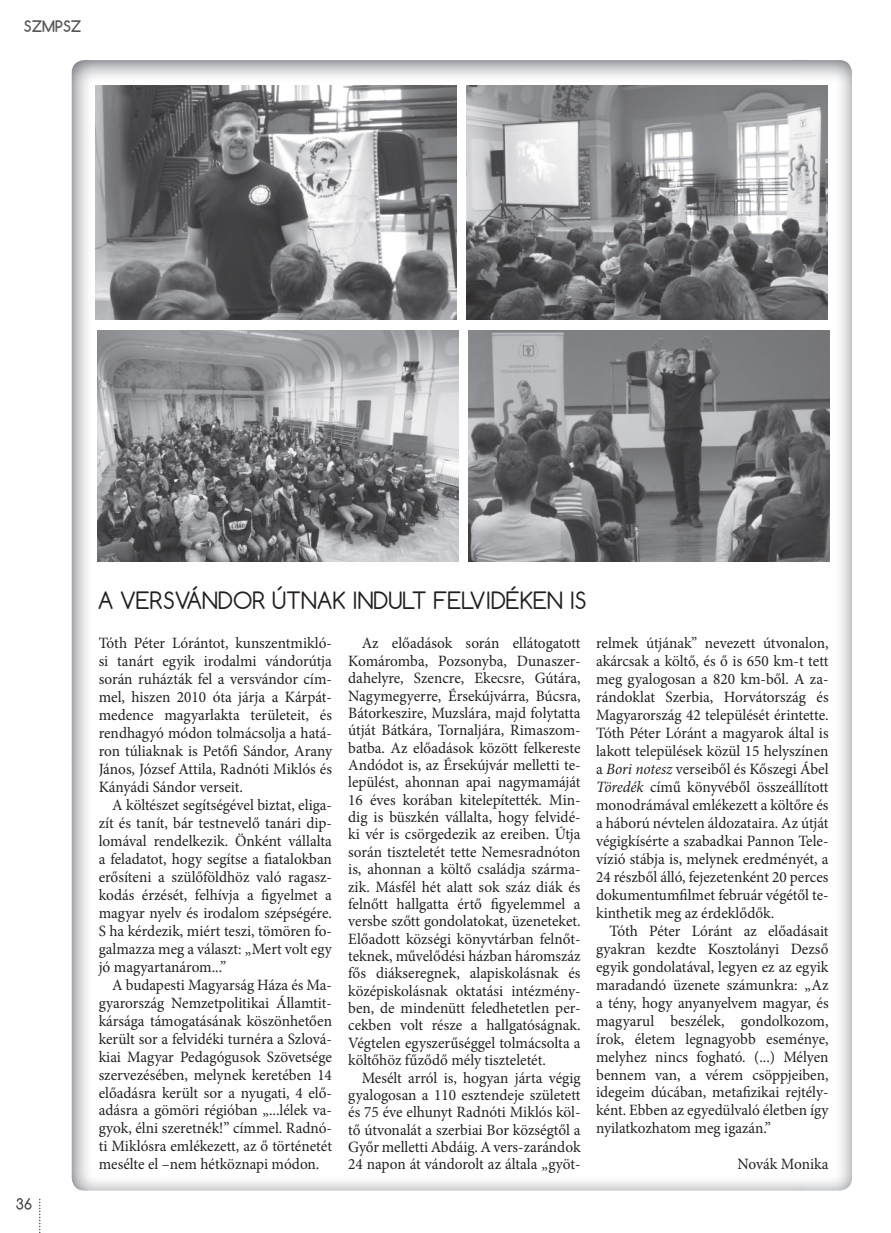
<style>
.page{position:relative;width:891px;height:1233px;background:#fff}
.page>*{position:absolute;margin:0;border:0;box-sizing:border-box;transform-origin:0 0}
.t1{font:22.5px "Comfortaa";color:#231f20}
.t2{font:15.75px/18px "Minion Pro";color:#231f20;text-align:justify}
.t3{font:700 15px "Comfortaa";color:#57585a}
.s1{font-style:italic}
</style>
<div class="page">
<svg style="left:16px;top:1198px;width:16px;height:11px"></svg>
<svg style="left:39px;top:1198px;width:1px;height:35px"></svg>
<img style="left:72px;top:60px;width:780px;height:1130px">
<img style="left:96px;top:85px;width:361px;height:234px">
<img style="left:97px;top:331px;width:361px;height:230px">
<img style="left:467px;top:85px;width:361px;height:234px">
<img style="left:468px;top:331px;width:361px;height:230px">
<p class="t3" style="left:24px;top:17px;width:59px">SZMPSZ</p>
<h1 class="t1" style="left:98px;top:591px;width:490px">A VERSVÁNDOR ÚTNAK INDULT FELVIDÉKEN IS</h1>
<p class="t2" style="left:99px;top:635px;width:235px">Tóth Péter Lórántot, kunszentmikló&shy;si tanárt egyik irodalmi vándorútja során ruházták fel a versvándor cím&shy;mel, hiszen 2010 óta járja a Kárpát&shy;medence magyarlakta területeit, és rendhagyó módon tolmácsolja a hatá&shy;ron túliaknak is Petőfi Sándor, Arany János, József Attila, Radnóti Miklós és Kányádi Sándor verseit.</p>
<p class="t2" style="left:99px;top:797px;width:235px;text-indent:14px">A költészet segítségével biztat, eliga&shy;zít és tanít, bár testnevelő tanári dip&shy;lomával rendelkezik. Önként vállalta a feladatot, hogy segítse a fiatalokban erősíteni a szülőföldhöz való ragasz&shy;kodás érzését, felhívja a figyelmet a magyar nyelv és irodalom szépségére.<br>S ha kérdezik, miért teszi, tömören fo&shy;galmazza meg a választ: „Mert volt egy jó magyartanárom...”</p>
<p class="t2" style="left:99px;top:976px;width:235px;text-indent:14px">A budapesti Magyarság Háza és Ma&shy;gyarország Nemzetpolitikai Államtit&shy;kársága támogatásának köszönhetően került sor a felvidéki turnéra a Szlová&shy;kiai Magyar Pedagógusok Szövetsége szervezésében, melynek keretében 14 előadásra került sor a nyugati, 4 elő&shy;adásra a gömöri régióban „...lélek va&shy;gyok, élni szeretnék!” címmel. Radnó&shy;ti Miklósra emlékezett, az ő történetét mesélte el –nem hétköznapi módon.</p>
<p class="t2" style="left:348px;top:636px;width:234px;line-height:17.4px;text-indent:14px">Az előadások során ellátogatott Komáromba, Pozsonyba, Dunaszer&shy;dahelyre, Szencre, Ekecsre, Gútára, Nagymegyerre, Érsekújvárra, Búcsra, Bátorkeszire, Muzslára, majd folytatta útját Bátkára, Tornaljára, Rimaszom&shy;batba. Az előadások között felkereste Andódot is, az Érsekújvár melletti te&shy;lepülést, ahonnan apai nagymamáját 16 éves korában kitelepítették. Min&shy;dig is büszkén vállalta, hogy felvidé&shy;ki vér is csörgedezik az ereiben. Útja során tiszteletét tette Nemesradnóton is, ahonnan a költő családja szárma&shy;zik. Másfél hét alatt sok száz diák és felnőtt hallgatta értő figyelemmel a versbe szőtt gondolatokat, üzeneteket.<br>Előadott községi könyvtárban felnőt&shy;teknek, művelődési házban háromszáz fős diákseregnek, alapiskolásnak és középiskolásnak oktatási intézmény&shy;ben, de mindenütt feledhetetlen per&shy;cekben volt része a hallgatóságnak.<br>Végtelen egyszerűséggel tolmácsolta a költőhöz fűződő mély tiszteletét.</p>
<p class="t2" style="left:348px;top:1069px;width:234px;line-height:17.4px;text-indent:14px">Mesélt arról is, hogyan járta végig gyalogosan a 110 esztendeje született és 75 éve elhunyt Radnóti Miklós köl&shy;tő útvonalát a szerbiai Bor községtől a Győr melletti Abdáig. A vers-zarándok 24 napon át vándorolt az általa „gyöt-</p>
<p class="t2" style="left:596px;top:635px;width:234px">relmek útjának” nevezett útvonalon, akárcsak a költő, és ő is 650 km-t tett meg gyalogosan a 820 km-ből. A za&shy;rándoklat Szerbia, Horvátország és Magyarország 42 települését érintette.<br>Tóth Péter Lóránt a magyarok által is lakott települések közül 15 helyszínen a <span class="s1">Bori notesz</span> verseiből és Kőszegi Ábel <span class="s1">Töredék</span> című könyvéből összeállított monodrámával emlékezett a költőre és a háború névtelen áldozataira. Az útját végigkísérte a szabadkai Pannon Tele&shy;vízió stábja is, melynek eredményét, a 24 részből álló, fejezetenként 20 perces dokumentumfilmet február végétől te&shy;kinthetik meg az érdeklődők.</p>
<p class="t2" style="left:596px;top:923px;width:234px;text-indent:13px">Tóth Péter Lóránt az előadásait gyakran kezdte Kosztolányi Dezső egyik gondolatával, legyen ez az egyik maradandó üzenete számunkra: „Az a tény, hogy anyanyelvem magyar, és magyarul beszélek, gondolkozom, írok, életem legnagyobb eseménye, melyhez nincs fogható. (...) Mélyen bennem van, a vérem csöppjeiben, idegeim dúcában, metafizikai rejtély&shy;ként. Ebben az egyedülvaló életben így nyilatkozhatom meg igazán.”</p>
<p class="t2" style="left:737px;top:1156px;width:93px">Novák Monika</p>
</div>
